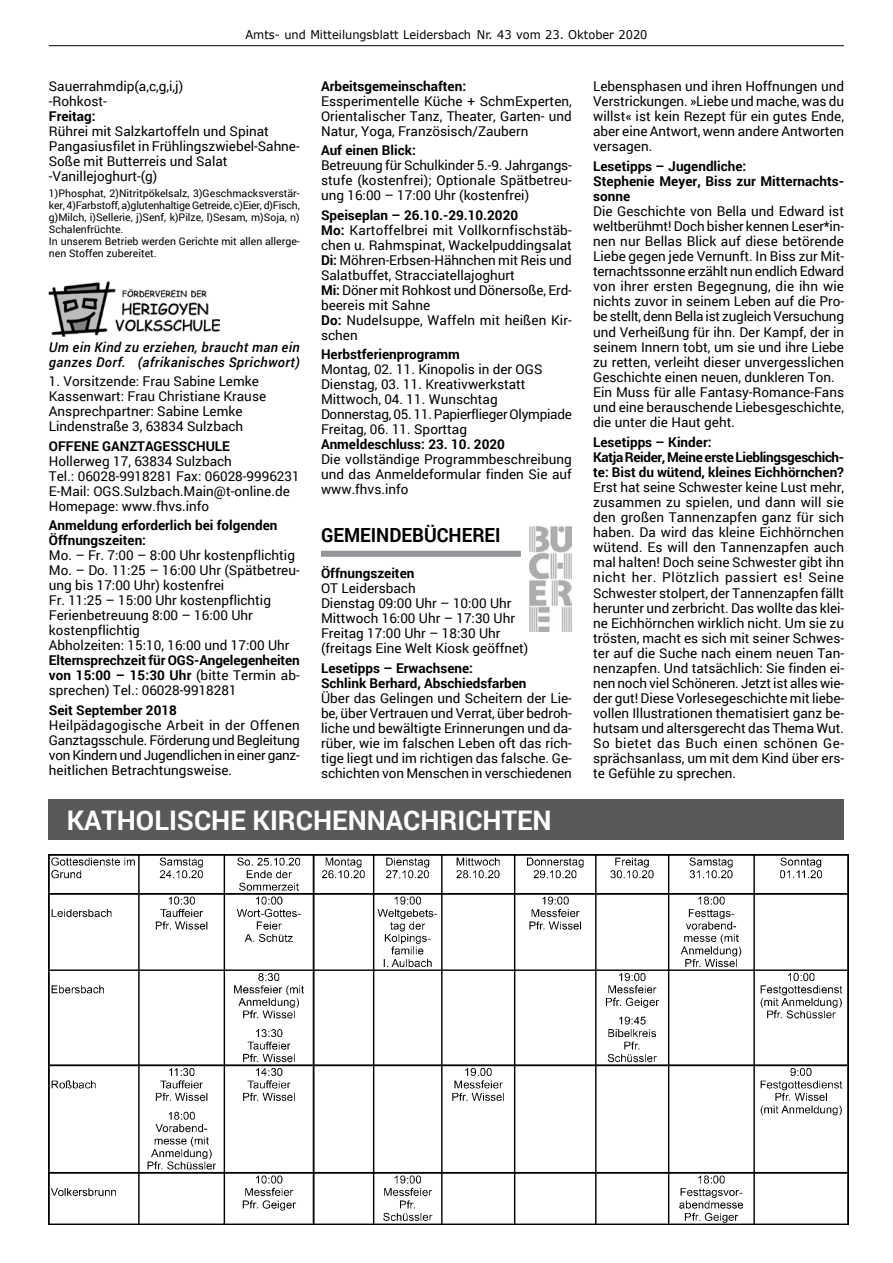
<style>
.page{position:relative;width:893px;height:1263px;background:#fff}
.page>*{position:absolute;margin:0;border:0;box-sizing:border-box;transform-origin:0 0}
.t1{font:700 27px "Roboto";color:#fff}
.t2{font:700 19.5px "Roboto";color:#000;scale:.95 1}
.t3{font:13.5px/15px "Roboto";color:#000}
.t4{font:700 13.5px/15.1px "Roboto";color:#000}
.t5{font:italic 500 13.5px/15px "Roboto";letter-spacing:.03em;color:#000}
.t6{font:12px "Verdana";color:#000;scale:.95 1}
.t7{font:10.5px/12px "Roboto";color:#000}
.s1{font-weight:700}
.s2{font-weight:400}
</style>
<div class="page">
<hr style="left:49px;top:45px;width:795px;height:1px;background:#000">
<div style="left:321px;top:551px;width:200px;height:6px;background:#939598"></div>
<img style="left:49px;top:281px;width:170px;height:56px">
<img style="left:529px;top:526px;width:43px;height:105px">
<img style="left:49px;top:855px;width:799px;height:370px">
<div style="left:49px;top:799px;width:795px;height:41px;background:#58595b"></div>
<p class="t6" style="left:245px;top:27px;width:425px">Amts- und Mitteilungsblatt Leidersbach Nr. 43 vom 23. Oktober 2020</p>
<p class="t3" style="left:593px;top:78px;width:252px;text-align:justify">Lebensphasen und ihren Hoffnungen und Verstrickungen. »Liebe und mache, was du willst« ist kein Rezept für ein gutes Ende, aber eine Antwort, wenn andere Antworten versagen.</p>
<p class="t4" style="left:593px;top:158px;width:252px">Lesetipps – Jugendliche:<br>Stephenie Meyer, Biss zur Mitternachts&shy;sonne</p>
<p class="t3" style="left:593px;top:203px;width:252px">Die Geschichte von Bella und Edward ist weltberühmt! Doch bisher kennen Leser*in&shy;nen nur Bellas Blick auf diese betörende Liebe gegen jede Vernunft. In Biss zur Mit&shy;ternachtssonne erzählt nun endlich Edward von ihrer ersten Begegnung, die ihn wie nichts zuvor in seinem Leben auf die Pro&shy;be stellt, denn Bella ist zugleich Versuchung und Verheißung für ihn. Der Kampf, der in seinem Innern tobt, um sie und ihre Liebe zu retten, verleiht dieser unvergesslichen Geschichte einen neuen, dunkleren Ton.<br>Ein Muss für alle Fantasy-Romance-Fans und eine berauschende Liebesgeschichte, die unter die Haut geht.</p>
<p class="t4" style="left:593px;top:434px;width:252px">Lesetipps – Kinder:<br>Katja Reider, Meine erste Lieblingsgeschich&shy;te: Bist du wütend, kleines Eichhörnchen?</p>
<p class="t3" style="left:593px;top:479px;width:252px;text-align:justify">Erst hat seine Schwester keine Lust mehr, zusammen zu spielen, und dann will sie den großen Tannenzapfen ganz für sich haben. Da wird das kleine Eichhörnchen wütend. Es will den Tannenzapfen auch mal halten! Doch seine Schwester gibt ihn nicht her. Plötzlich passiert es! Seine Schwester stolpert, der Tannenzapfen fällt herunter und zerbricht. Das wollte das klei&shy;ne Eichhörnchen wirklich nicht. Um sie zu trösten, macht es sich mit seiner Schwes&shy;ter auf die Suche nach einem neuen Tan&shy;nenzapfen. Und tatsächlich: Sie finden ei&shy;nen noch viel Schöneren. Jetzt ist alles wie&shy;der gut! Diese Vorlesegeschichte mit liebe&shy;vollen Illustrationen thematisiert ganz be&shy;hutsam und altersgerecht das Thema Wut.<br>So bietet das Buch einen schönen Ge&shy;sprächsanlass, um mit dem Kind über ers&shy;te Gefühle zu sprechen.</p>
<p class="t3" style="left:49px;top:78px;width:136px">Sauerrahmdip(a,c,g,i,j) -Rohkost-</p>
<p class="t4" style="left:49px;top:108px;width:48px">Freitag:</p>
<p class="t3" style="left:49px;top:123px;width:252px">Rührei mit Salzkartoffeln und Spinat Pangasiusfilet in Frühlingszwiebel-Sahne-Soße mit Butterreis und Salat -Vanillejoghurt-(g)</p>
<p class="t7" style="left:49px;top:187px;width:252px">1)Phosphat, 2)Nitritpökelsalz, 3)Geschmacksverstär&shy;ker, 4)Farbstoff, a)glutenhaltige Getreide, c)Eier, d)Fisch, g)Milch, i)Sellerie, j)Senf, k)Pilze, l)Sesam, m)Soja, n)<br>Schalenfrüchte.<br>In unserem Betrieb werden Gerichte mit allen allerge&shy;nen Stoffen zubereitet.</p>
<p class="t4" style="left:321px;top:78px;width:147px">Arbeitsgemeinschaften:</p>
<p class="t3" style="left:321px;top:93px;width:252px;text-align:justify">Essperimentelle Küche + SchmExperten, Orientalischer Tanz, Theater, Garten- und Natur, Yoga, Französisch/Zaubern</p>
<p class="t4" style="left:321px;top:142px;width:96px">Auf einen Blick:</p>
<p class="t3" style="left:321px;top:157px;width:252px;text-align:justify">Betreuung für Schulkinder 5.-9. Jahrgangs&shy;stufe (kostenfrei); Optionale Spätbetreu&shy;ung 16:00 – 17:00 Uhr (kostenfrei)</p>
<p class="t3" style="left:321px;top:207px;width:252px"><span class="s1">Speiseplan – 26.10.-29.10.2020<br>Mo:</span> Kartoffelbrei mit Vollkornfischstäb&shy;chen u. Rahmspinat, Wackelpuddingsalat <span class="s1">Di:</span> Möhren-Erbsen-Hähnchen mit Reis und Salatbuffet, Stracciatellajoghurt<br><span class="s1">Mi:</span> Döner mit Rohkost und Dönersoße, Erd&shy;beereis mit Sahne<br><span class="s1">Do:</span> Nudelsuppe, Waffeln mit heißen Kir&shy;schen</p>
<p class="t4" style="left:321px;top:346px;width:140px">Herbstferienprogramm</p>
<p class="t3" style="left:321px;top:361px;width:252px">Montag, 02. 11. Kinopolis in der OGS Dienstag, 03. 11. Kreativwerkstatt Mittwoch, 04. 11. Wunschtag<br>Donnerstag, 05. 11. Papierflieger Olympiade Freitag, 06. 11. Sporttag</p>
<p class="t4" style="left:321px;top:436px;width:185px">Anmeldeschluss: 23. 10. 2020</p>
<p class="t3" style="left:321px;top:451px;width:252px;text-align:justify">Die vollständige Programmbeschreibung und das Anmeldeformular finden Sie auf www.fhvs.info</p>
<h2 class="t2" style="left:321px;top:521px;width:26px">Gemeindebü</h2>
<h2 class="t2" style="left:437px;top:521px;width:37px">cherei</h2>
<p class="t4" style="left:321px;top:565px;width:95px">Öffnungszeiten</p>
<p class="t3" style="left:321px;top:580px;width:209px">OT Leidersbach<br>Dienstag 09:00 Uhr – 10:00 Uhr<br>Mittwoch 16:00 Uhr – 17:30 Uhr<br>Freitag 17:00 Uhr – 18:30 Uhr (freitags Eine Welt Kiosk geöffnet)</p>
<p class="t4" style="left:321px;top:660px;width:207px">Lesetipps – Erwachsene:<br>Schlink Berhard, Abschiedsfarben</p>
<p class="t3" style="left:321px;top:690px;width:252px;text-align:justify">Über das Gelingen und Scheitern der Lie&shy;be, über Vertrauen und Verrat, über bedroh&shy;liche und bewältigte Erinnerungen und da&shy;rüber, wie im falschen Leben oft das rich&shy;tige liegt und im richtigen das falsche. Ge&shy;schichten von Menschen in verschiedenen</p>
<p class="t5" style="left:49px;top:339px;width:252px">Um ein Kind zu erziehen, braucht man ein ganzes Dorf. (afrikanisches Sprichwort)</p>
<p class="t3" style="left:49px;top:373px;width:219px">1. Vorsitzende: Frau Sabine Lemke Kassenwart: Frau Christiane Krause Ansprechpartner: Sabine Lemke Lindenstraße 3, 63834 Sulzbach</p>
<p class="t4" style="left:49px;top:438px;width:183px">OFFENE GANZTAGESSCH ULE</p>
<p class="t3" style="left:49px;top:453px;width:252px">Hollerweg 17, 63834 Sulzbach<br>Tel.: 06028-9918281 Fax: 06028-9996231<br>E-Mail: OGS.Sulzbach.Main@t-online.de Homepage: www.fhvs.info</p>
<p class="t4" style="left:49px;top:517px;width:230px">Anmeldung erforderlich bei folgenden<br>Öffnungszeiten:</p>
<p class="t3" style="left:49px;top:547px;width:252px">Mo. – Fr. 7:00 – 8:00 Uhr kostenpflichtig Mo. – Do. 11:25 – 16:00 Uhr (Spätbetreu&shy;ung bis 17:00 Uhr) kostenfrei<br>Fr. 11:25 – 15:00 Uhr kostenpflichtig Ferienbetreuung 8:00 – 16:00 Uhr kostenpflichtig<br>Abholzeiten: 15:10, 16:00 und 17:00 Uhr</p>
<p class="t4" style="left:49px;top:652px;width:252px;text-align:justify">Elternsprechzeit für OGS-Angelegenheiten von 15:00 – 15:30 Uhr <span class="s2">(bitte Termin ab&shy;sprechen) Tel.: 06028-9918281</span></p>
<p class="t4" style="left:49px;top:702px;width:130px">Seit September 2018</p>
<p class="t3" style="left:49px;top:717px;width:252px;text-align:justify">Heilpädagogische Arbeit in der Offenen Ganztagsschule. Förderung und Begleitung von Kindern und Jugendlichen in einer ganz&shy;heitlichen Betrachtungsweise.</p>
<h1 class="t1" style="left:67px;top:801px;width:18px">Kat</h1>
<h1 class="t1" style="left:117px;top:801px;width:35px">holis</h1>
<h1 class="t1" style="left:194px;top:801px;width:157px">che Kirchenna</h1>
<h1 class="t1" style="left:403px;top:801px;width:116px">chrichten</h1>
</div>
